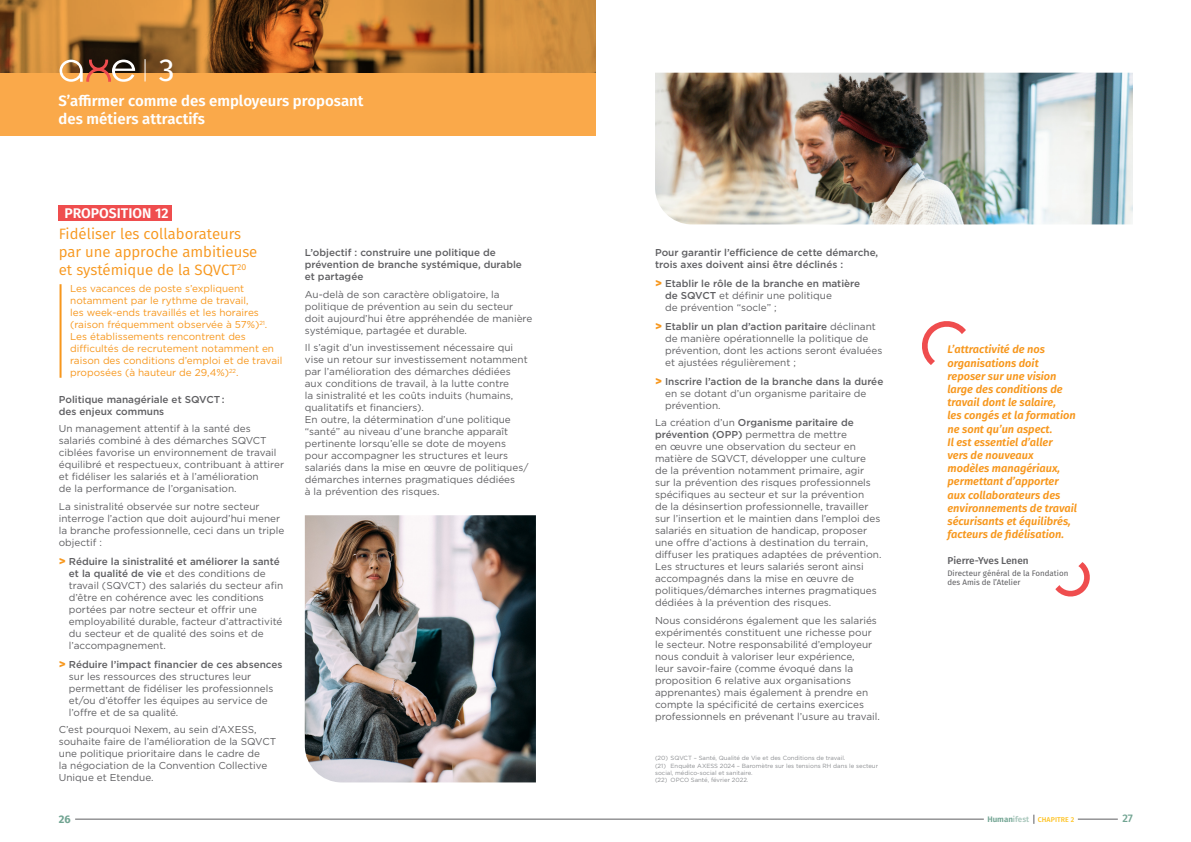
<style>
.page{position:relative;width:1191px;height:842px;background:#fff}
.page>*{position:absolute;margin:0;border:0;box-sizing:border-box;transform-origin:0 0}
.t1{font:31.8px "Fira Sans";color:#fff}
.t2{font:15px/18px "Fira Sans";color:#f7971d}
.t3{font:600 15px/18px "Fira Sans";color:#fff}
.t4{font:600 14px "Fira Sans";color:#fff}
.t5{font:italic 600 11px/13.2px "Fira Sans";color:#f7971d}
.t6{font:700 11px "Fira Sans";color:#71a492}
.t7{font:500 11px "Fira Sans";color:#71a492}
.t8{font:10px/12px "Gotham";color:#5f5f62}
.t9{font:10px/12px "Gotham";color:#f7971d}
.t10{font:500 10px/12px "Gotham";color:#5f5f62}
.t11{font:500 10px "Fira Sans";color:#5f5f62}
.t12{font:8px/9px "Fira Sans";color:#5f5f62}
.t13{font:500 7px "Fira Sans";letter-spacing:.01em;color:#fec221}
.t14{font:6px/7.2px "Gotham";color:#8c8e91}
.s1{font-weight:900;font-size:11px;color:#f7971d}
.s2{font-weight:500}
.s3{font-weight:600;font-size:8px;color:#71a492}
.s4{font-weight:600;font-size:8px;color:#a9c7bc}
</style>
<div class="page">
<hr style="left:1077px;top:819px;width:40px;height:1px;background:#5f5f62">
<hr style="left:75px;top:819px;width:908px;height:1px;background:#5f5f62">
<div style="left:59px;top:205px;width:113px;height:15px;background:#ef4d4e"></div>
<hr style="left:60px;top:284px;width:2px;height:94px;background:#f7971d">
<svg style="left:922px;top:321px;width:44px;height:44px"></svg>
<svg style="left:1055px;top:562px;width:35px;height:35px"></svg>
<img style="left:305px;top:515px;width:231px;height:267px">
<img style="left:655px;top:73px;width:478px;height:151px">
<div style="left:0;top:0;width:595px;height:135px;background:#faa94a"></div>
<img style="left:0;top:0;width:595px;height:73px">
<svg style="left:145px;top:59px;width:1px;height:22px"></svg>
<svg style="left:60px;top:60px;width:75px;height:22px"></svg>
<p class="t1" style="left:159px;top:46px;width:17px">3</p>
<p class="t3" style="left:59px;top:90px;width:306px">S’affirmer comme des employeurs proposant des métiers attractifs</p>
<p class="t4" style="left:64px;top:202px;width:106px">PROPOSITION 12</p>
<p class="t2" style="left:59px;top:224px;width:200px">Fidéliser les collaborateurs par une approche ambitieuse et systémique de la SQVCT<sup>20</sup></p>
<p class="t9" style="left:70px;top:283px;width:214px">Les vacances de poste s’expliquent notamment par le rythme de travail,<br>les week-ends travaillés et les horaires (raison fréquemment observée à 57%)<sup>21</sup>.<br>Les établissements rencontrent des difficultés de recrutement notamment en raison des conditions d’emploi et de travail proposées (à hauteur de 29,4%)<sup>22</sup>.</p>
<p class="t10" style="left:59px;top:393px;width:167px">Politique managériale et SQVCT : des enjeux communs</p>
<p class="t8" style="left:59px;top:422px;width:227px">Un management attentif à la santé des salariés combiné à des démarches SQVCT ciblées favorise un environnement de travail équilibré et respectueux, contribuant à attirer et fidéliser les salariés et à l’amélioration<br>de la performance de l’organisation.</p>
<p class="t8" style="left:59px;top:500px;width:227px">La sinistralité observée sur notre secteur interroge l’action que doit aujourd’hui mener la branche professionnelle, ceci dans un triple objectif :</p>
<p class="t8" style="left:69px;top:555px;width:216px;text-indent:-10px"><span class="s1">&gt;</span> <span class="s2">Réduire la sinistralité et améliorer la santé et la qualité de vie</span> et des conditions de travail (SQVCT) des salariés du secteur afin d’être en cohérence avec les conditions portées par notre secteur et offrir une employabilité durable, facteur d’attractivité du secteur et de qualité des soins et de l’accompagnement.</p>
<p class="t8" style="left:69px;top:658px;width:215px;text-indent:-10px"><span class="s1">&gt;</span> <span class="s2">Réduire l’impact financier de ces absences </span>sur les ressources des structures leur permettant de fidéliser les professionnels et/ou d’étoffer les équipes au service de l’offre et de sa qualité.</p>
<p class="t8" style="left:59px;top:724px;width:219px">C’est pourquoi Nexem, au sein d’AXESS, souhaite faire de l’amélioration de la SQVCT une politique prioritaire dans le cadre de<br>la négociation de la Convention Collective Unique et Etendue.</p>
<p class="t10" style="left:655px;top:246px;width:225px">Pour garantir l’efficience de cette démarche, trois axes doivent ainsi être déclinés :</p>
<p class="t8" style="left:665px;top:277px;width:197px;text-indent:-10px"><span class="s1">&gt;</span> <span class="s2">Etablir le rôle de la branche en matière de SQVCT</span> et définir une politique<br>de prévention “socle” ;</p>
<p class="t8" style="left:665px;top:320px;width:219px;text-indent:-10px"><span class="s1">&gt;</span> <span class="s2">Etablir un plan d’action paritaire</span> déclinant de manière opérationnelle la politique de prévention, dont les actions seront évaluées et ajustées régulièrement ;</p>
<p class="t8" style="left:665px;top:375px;width:220px;text-indent:-10px"><span class="s1">&gt;</span> <span class="s2">Inscrire l’action de la branche dans la durée </span>en se dotant d’un organisme paritaire de prévention.</p>
<p class="t8" style="left:655px;top:417px;width:228px">La création d’un <span class="s2">Organisme paritaire de prévention (OPP)</span> permettra de mettre<br>en œuvre une observation du secteur en matière de SQVCT, développer une culture<br>de la prévention notamment primaire, agir sur la prévention des risques professionnels spécifiques au secteur et sur la prévention<br>de la désinsertion professionnelle, travailler sur l’insertion et le maintien dans l’emploi des salariés en situation de handicap, proposer une offre d’actions à destination du terrain, diffuser les pratiques adaptées de prévention.<br>Les structures et leurs salariés seront ainsi accompagnés dans la mise en œuvre de politiques/démarches internes pragmatiques dédiées à la prévention des risques.</p>
<p class="t8" style="left:655px;top:614px;width:226px">Nous considérons également que les salariés expérimentés constituent une richesse pour le secteur. Notre responsabilité d’employeur nous conduit à valoriser leur expérience,<br>leur savoir-faire (comme évoqué dans la proposition 6 relative aux organisations apprenantes) mais également à prendre en compte la spécificité de certains exercices professionnels en prévenant l’usure au travail.</p>
<p class="t14" style="left:655px;top:754px;width:224px">(20) SQVCT – Santé, Qualité de Vie et des Conditions de travail.<br>(21) Enquête AXESS 2024 – Baromètre sur les tensions RH dans le secteur social, médico-social et sanitaire.</p>
<p class="t14" style="left:655px;top:776px;width:95px">(22) OPCO Santé, février 2022.</p>
<p class="t10" style="left:305px;top:246px;width:219px">L’objectif : construire une politique de prévention de branche systémique, durable et partagée</p>
<p class="t8" style="left:305px;top:288px;width:229px">Au-delà de son caractère obligatoire, la politique de prévention au sein du secteur doit aujourd’hui être appréhendée de manière systémique, partagée et durable.</p>
<p class="t8" style="left:305px;top:342px;width:225px">Il s’agit d’un investissement nécessaire qui vise un retour sur investissement notamment par l’amélioration des démarches dédiées aux conditions de travail, à la lutte contre<br>la sinistralité et les coûts induits (humains, qualitatifs et financiers).<br>En outre, la détermination d’une politique “santé” au niveau d’une branche apparaît pertinente lorsqu’elle se dote de moyens pour accompagner les structures et leurs salariés dans la mise en œuvre de politiques/ démarches internes pragmatiques dédiées<br>à la prévention des risques.</p>
<p class="t5" style="left:947px;top:342px;width:131px">L’attractivité de nos organisations doit reposer sur une vision large des conditions de travail dont le salaire,<br>les congés et la formation ne sont qu’un aspect.<br>Il est essentiel d’aller<br>vers de nouveaux modèles managériaux, permettant d’apporter aux collaborateurs des environnements de travail sécurisants et équilibrés, facteurs de fidélisation.</p>
<p class="t11" style="left:947px;top:552px;width:83px">Pierre-Yves Lenen</p>
<p class="t12" style="left:947px;top:568px;width:122px">Directeur général de la Fondation des Amis de l’Atelier</p>
<p class="t6" style="left:59px;top:810px;width:13px">26</p>
<p class="t13" style="left:987px;top:814px;width:88px"><span class="s3">Human</span><span class="s4">ifest</span> CHAPITRE 2</p>
<p class="t7" style="left:1122px;top:809px;width:12px">27</p>
</div>
